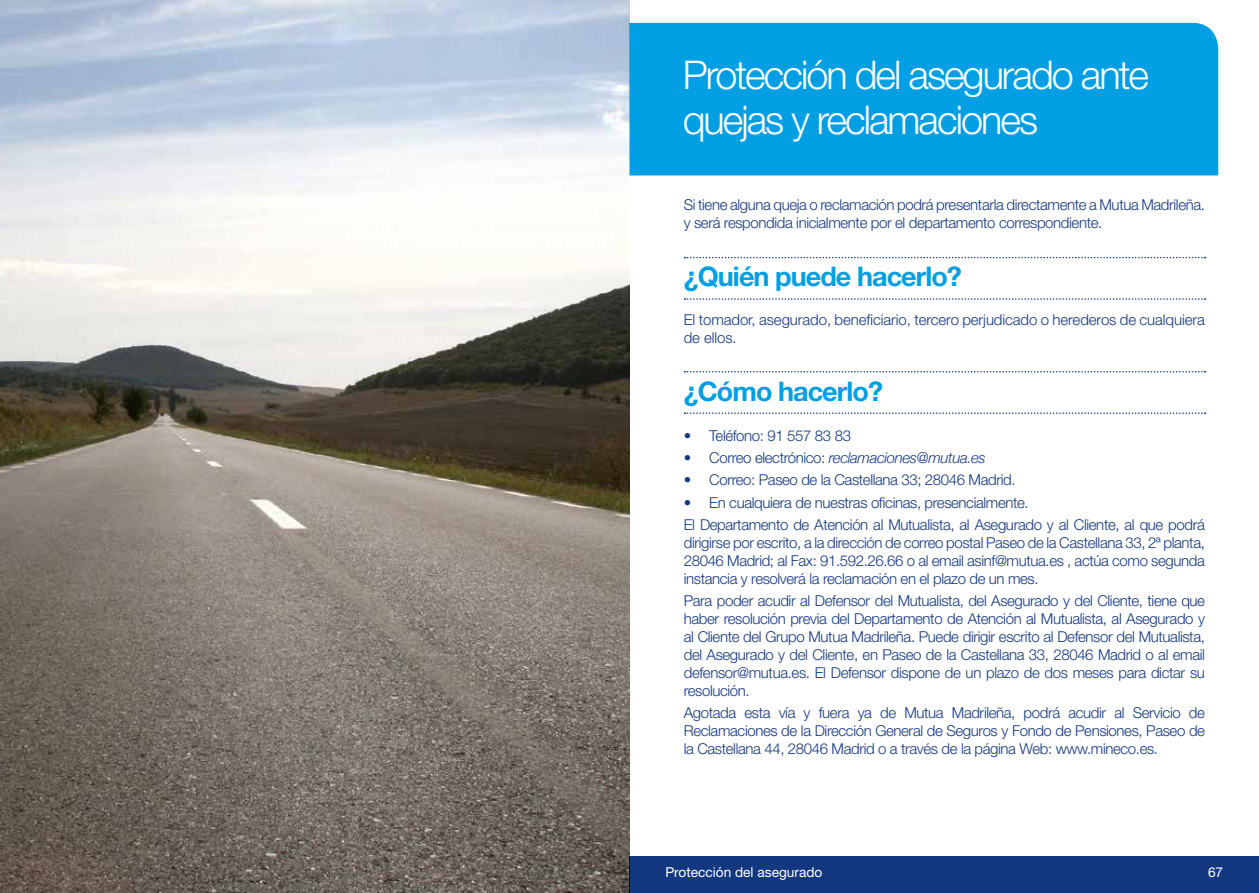
<style>
.page{position:relative;width:1259px;height:893px;background:#fff}
.page>*{position:absolute;margin:0;border:0;box-sizing:border-box;transform-origin:0 0}
.t1{font:300 39.6px/45px "Helvetica Neue LT Std";letter-spacing:-.05em;color:#fff}
.t2{font:700 27px "Helvetica Neue LT Std";letter-spacing:-.035em;color:#009fe3}
.t3{font:300 15px/18px "Helvetica Neue LT Std";letter-spacing:-.025em;color:#14387f;text-align:justify}
.t4{font:300 15px/18px "Helvetica Neue LT Std";letter-spacing:-.005em;color:#14387f}
.t5{font:italic 300 15px "Helvetica Neue";letter-spacing:-.025em;color:#14387f}
.t6{font:13.65px "Helvetica Neue LT Std";color:#fff}
.s1{font-family:"Helvetica Neue LT Std";font-style:normal}
</style>
<div class="page">
<div style="left:629px;top:23px;width:589px;height:152px;background:#009fe3"></div>
<div style="left:629px;top:856px;width:630px;height:37px;background:#14387f"></div>
<svg style="left:684px;top:257px;width:521px;height:1px"></svg>
<svg style="left:684px;top:371px;width:521px;height:1px"></svg>
<svg style="left:684px;top:298px;width:521px;height:2px"></svg>
<svg style="left:684px;top:412px;width:521px;height:2px"></svg>
<img style="left:0;top:0;width:629px;height:893px">
<h1 class="t1" style="left:682px;top:52px;width:468px">Protección del asegurado ante quejas y reclamaciones</h1>
<p class="t3" style="left:684px;top:196px;width:523px">Si tiene alguna queja o reclamación podrá presentarla directamente a Mutua Madrileña. y será respondida inicialmente por el departamento correspondiente.</p>
<h2 class="t2" style="left:684px;top:260px;width:280px">¿Quién puede hacerlo?</h2>
<p class="t4" style="left:684px;top:311px;width:523px">El tomador, asegurado, beneficiario, tercero perjudicado o herederos de cualquiera de ellos.</p>
<h2 class="t2" style="left:684px;top:375px;width:201px">¿Cómo hacerlo?</h2>
<p class="t3" style="left:684px;top:426px;width:169px">• Teléfono: 91 557 83 83</p>
<p class="t5" style="left:684px;top:446px;width:303px"><span class="s1">• Correo electrónico:</span> reclamaciones@mutua.es</p>
<p class="t3" style="left:684px;top:471px;width:333px">• Correo: Paseo de la Castellana 33; 28046 Madrid.</p>
<p class="t3" style="left:684px;top:491px;width:522px;line-height:22.2px">• En cualquiera de nuestras oficinas, presencialmente.<br>El Departamento de Atención al Mutualista, al Asegurado y al Cliente, al que podrá</p>
<p class="t3" style="left:684px;top:533px;width:523px">dirigirse por escrito, a la dirección de correo postal Paseo de la Castellana 33, 2ª planta, 28046 Madrid; al Fax: 91.592.26.66 o al email asinf@mutua.es , actúa como segunda instancia y resolverá la reclamación en el plazo de un mes.</p>
<p class="t3" style="left:684px;top:591px;width:523px">Para poder acudir al Defensor del Mutualista, del Asegurado y del Cliente, tiene que haber resolución previa del Departamento de Atención al Mutualista, al Asegurado y al Cliente del Grupo Mutua Madrileña. Puede dirigir escrito al Defensor del Mutualista, del Asegurado y del Cliente, en Paseo de la Castellana 33, 28046 Madrid o al email defensor@mutua.es. El Defensor dispone de un plazo de dos meses para dictar su resolución.</p>
<p class="t3" style="left:684px;top:704px;width:523px">Agotada esta vía y fuera ya de Mutua Madrileña, podrá acudir al Servicio de Reclamaciones de la Dirección General de Seguros y Fondo de Pensiones, Paseo de la Castellana 44, 28046 Madrid o a través de la página Web: www.mineco.es.</p>
<p class="t6" style="left:665px;top:864px;width:158px">Protección del asegurado</p>
<p class="t6" style="left:1208px;top:864px;width:16px">67</p>
</div>
